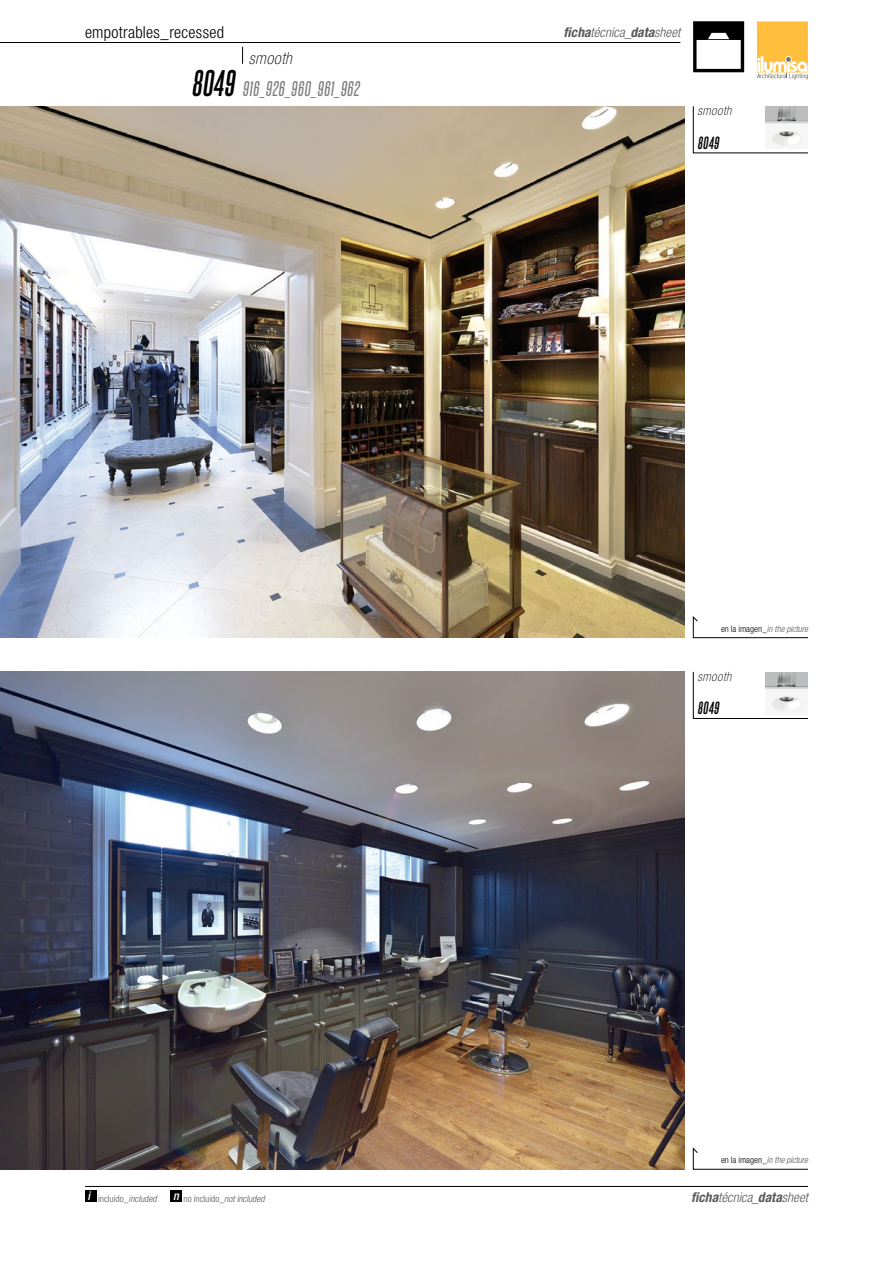
<style>
.page{position:relative;width:893px;height:1263px;background:#fff}
.page>*{position:absolute;margin:0;border:0;box-sizing:border-box;transform-origin:0 0}
.t1{font:italic 18px "Steelfish Rg";letter-spacing:.045em;color:#7b7c7e}
.t2{font:300 condensed 16.5px "Helvetica Neue LT Std";letter-spacing:.02em;color:#000}
.t3{font:italic 100 condensed 16.5px "Helvetica Neue LT Std";letter-spacing:.03em;color:#000}
.t4{font:italic 700 15px "Steelfish Rg";letter-spacing:.05em;color:#000}
.t5{font:italic 300 condensed 13.5px "Helvetica Neue LT Std";color:#58585a}
.t6{font:italic 100 condensed 12.75px "Helvetica Neue LT Std";letter-spacing:.04em;color:#000}
.t7{font:300 condensed 9.3px "Helvetica Neue LT Std";letter-spacing:.005em;color:#58585a}
.t8{font:italic 300 condensed 9px "Helvetica Neue LT Std";color:#58585a}
.s1{font-weight:700;font-size:31.5px;color:#000}
.s2{font-style:italic}
.s3{font-weight:700}
.s4{font-weight:500}
.s5{font-style:normal;color:#000}
</style>
<div class="page">
<svg style="left:757px;top:21px;width:51px;height:58px;background:#faca6a"></svg>
<svg style="left:693px;top:1148px;width:115px;height:21px"></svg>
<img style="left:0;top:672px;width:685px;height:497px">
<img style="left:0;top:106px;width:685px;height:532px">
<svg style="left:693px;top:616px;width:115px;height:22px"></svg>
<svg style="left:693px;top:106px;width:115px;height:47px"></svg>
<svg style="left:693px;top:671px;width:115px;height:48px"></svg>
<svg style="left:242px;top:47px;width:1px;height:17px"></svg>
<hr style="left:85px;top:1186px;width:723px;height:1px;background:#000">
<svg style="left:693px;top:21px;width:51px;height:51px"></svg>
<hr style="left:0;top:42px;width:680px;height:1px;background:#000">
<div style="left:170px;top:1191px;width:11px;height:11px;background:#000"></div>
<div style="left:85px;top:1191px;width:11px;height:11px;background:#000"></div>
<h2 class="t2" style="left:85px;top:22px;width:141px">empotrables_recessed</h2>
<h2 class="t3" style="left:249px;top:49px;width:45px">smooth</h2>
<h1 class="t1" style="left:191px;top:77px;width:169px"><span class="s1">8049</span> 916_926_960_961_962</h1>
<p class="t7" style="left:88px;top:1193px;width:70px"><sup>i</sup> incluido_<span class="s2">included</span></p>
<p class="t7" style="left:173px;top:1193px;width:93px"><sup>n</sup> no incluido_<span class="s2">not included</span></p>
<h3 class="t5" style="left:564px;top:24px;width:118px"><span class="s3">ficha</span>técnica<span class="s4">_</span><span class="s3">data</span>sheet</h3>
<h3 class="t6" style="left:697px;top:104px;width:35px">smooth</h3>
<h3 class="t4" style="left:697px;top:134px;width:23px">8049</h3>
<p class="t8" style="left:721px;top:623px;width:88px"><span class="s5">en la imagen_</span>in the picture</p>
<h3 class="t6" style="left:697px;top:669px;width:35px">smooth</h3>
<h3 class="t4" style="left:697px;top:699px;width:23px">8049</h3>
<p class="t8" style="left:721px;top:1155px;width:88px"><span class="s5">en la imagen_</span>in the picture</p>
<h3 class="t5" style="left:691px;top:1189px;width:118px"><span class="s3">ficha</span>técnica<span class="s4">_</span><span class="s3">data</span>sheet</h3>
</div>
